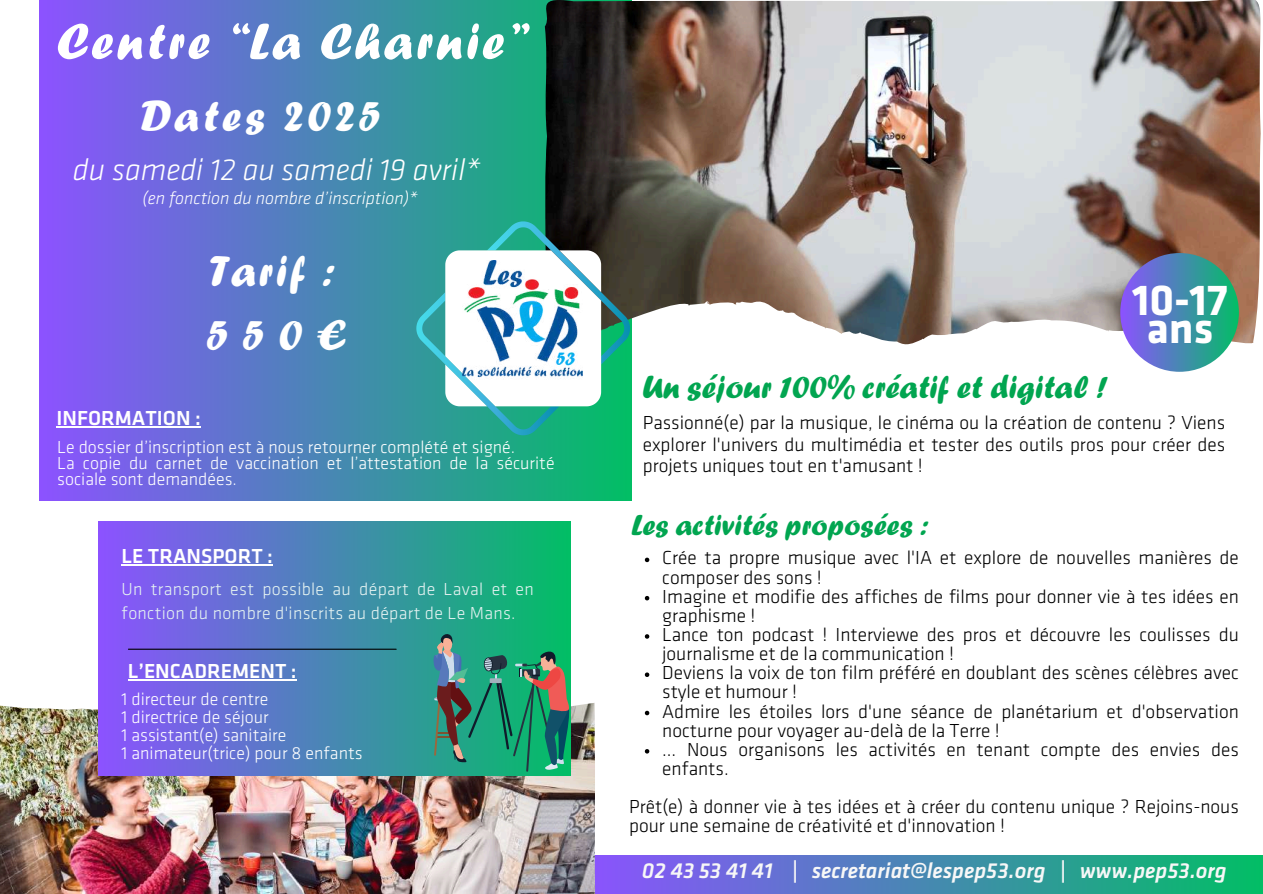
<style>
.page{position:relative;width:1263px;height:894px;background:#fff}
.page>*{position:absolute;margin:0;border:0;box-sizing:border-box;transform-origin:0 0}
.t1{font:52.65px "Forte MT Std";letter-spacing:.055em;color:#fff}
.t2{font:45px "Forte MT Std";letter-spacing:.085em;color:#fff}
.t3{font:700 45px "Klavika";color:#fff}
.t4{font:33px "Forte MT Std";color:#01a550}
.t5{font:italic 300 31.5px "Klavika";color:#fff}
.t6{font:30px "Forte MT Std";color:#01a550}
.t7{font:italic 500 22.5px "Klavika";color:#f7f7f7}
.t8{font:500 21px "Klavika";color:#fff}
.t9{font:300 19.5px/19.2px "Klavika";color:#000}
.t10{font:300 18px/18px "Klavika";color:#fff}
.t11{font:300 18px/24.8px "Klavika";letter-spacing:.015em;color:#e4f2f1}
.t12{font:italic 300 18px "Klavika";color:#fff}
</style>
<div class="page">
<div style="left:40px;top:0;width:591px;height:500px;background:linear-gradient(to right,#8c52ff,#01be64)"></div>
<img style="left:540px;top:0;width:721px;height:346px">
<div style="left:1120px;top:253px;width:119px;height:118px;background:linear-gradient(to right,#8c53fe,#03bc65);border-radius:50%"></div>
<div style="left:582px;top:855px;width:681px;height:38px;background:linear-gradient(to right,#8c52ff,#02be65)"></div>
<img style="left:0;top:703px;width:596px;height:190px">
<div style="left:98px;top:521px;width:473px;height:254px;background:linear-gradient(to right,#8d52fe,#01be64)"></div>
<hr style="left:128px;top:648px;width:268px;height:1px;background:#000">
<hr style="left:57px;top:426px;width:144px;height:1px;background:#fff">
<svg style="left:416px;top:221px;width:214px;height:214px"></svg>
<img style="left:463px;top:260px;width:119px;height:119px">
<svg style="left:431px;top:630px;width:139px;height:141px;background:#309272"></svg>
<hr style="left:128px;top:678px;width:169px;height:2px;background:#fff">
<svg style="left:645px;top:557px;width:4px;height:5px"></svg>
<svg style="left:645px;top:596px;width:4px;height:4px"></svg>
<svg style="left:645px;top:634px;width:4px;height:4px"></svg>
<svg style="left:645px;top:672px;width:4px;height:4px"></svg>
<svg style="left:645px;top:710px;width:4px;height:5px"></svg>
<svg style="left:645px;top:749px;width:4px;height:4px"></svg>
<hr style="left:122px;top:564px;width:151px;height:1px;background:#fff">
<h1 class="t1" style="left:57px;top:22px;width:471px">Centre “La Charnie”</h1>
<h2 class="t2" style="left:141px;top:99px;width:242px">Dates 2025</h2>
<h3 class="t5" style="left:73px;top:156px;width:409px">du samedi 12 au samedi 19 avril*</h3>
<p class="t12" style="left:142px;top:191px;width:277px">(en fonction du nombre d’inscription)*</p>
<h2 class="t2" style="left:208px;top:254px;width:128px">Tarif :</h2>
<h2 class="t2" style="left:207px;top:318px;width:142px">550€</h2>
<p class="t8" style="left:57px;top:409px;width:146px">INFORMATION :</p>
<p class="t10" style="left:57px;top:440px;width:499px;line-height:15.8px">Le dossier d’inscription est à nous retourner complété et signé.<br>La copie du carnet de vaccination et l’attestation de la sécurité sociale sont demandées.</p>
<p class="t8" style="left:122px;top:547px;width:153px">LE TRANSPORT :</p>
<p class="t11" style="left:122px;top:577px;width:414px">Un transport est possible au départ de Laval et en fonction du nombre d'inscrits au départ de Le Mans.</p>
<p class="t8" style="left:128px;top:662px;width:170px">L’ENCADREMENT :</p>
<p class="t10" style="left:122px;top:691px;width:242px">1 directeur de centre<br>1 directrice de séjour<br>1 assistant(e) sanitaire<br>1 animateur(trice) pour 8 enfants</p>
<h2 class="t3" style="left:1132px;top:281px;width:97px">10-17</h2>
<h2 class="t3" style="left:1146px;top:309px;width:68px">ans</h2>
<h3 class="t4" style="left:643px;top:374px;width:467px">Un séjour 100% créatif et digital !</h3>
<p class="t9" style="left:643px;top:413px;width:584px;line-height:21.3px;text-align:justify">Passionné(e) par la musique, le cinéma ou la création de contenu ? Viens explorer l'univers du multimédia et tester des outils pros pour créer des projets uniques tout en t'amusant !</p>
<h3 class="t6" style="left:631px;top:513px;width:299px">Les activités proposées :</h3>
<p class="t9" style="left:662px;top:549px;width:578px">Crée ta propre musique avec l'IA et explore de nouvelles manières de composer des sons !<br>Imagine et modifie des affiches de films pour donner vie à tes idées en graphisme !<br>Lance ton podcast ! Interviewe des pros et découvre les coulisses du journalisme et de la communication !<br>Deviens la voix de ton film préféré en doublant des scènes célèbres avec style et humour !<br>Admire les étoiles lors d'une séance de planétarium et d'observation nocturne pour voyager au-delà de la Terre !<br>... Nous organisons les activités en tenant compte des envies des enfants.</p>
<p class="t9" style="left:629px;top:798px;width:611px">Prêt(e) à donner vie à tes idées et à créer du contenu unique ? Rejoins-nous pour une semaine de créativité et d'innovation !</p>
<p class="t7" style="left:642px;top:861px;width:586px">02 43 53 41 41 | secretariat@lespep53.org | www.pep53.org</p>
</div>
